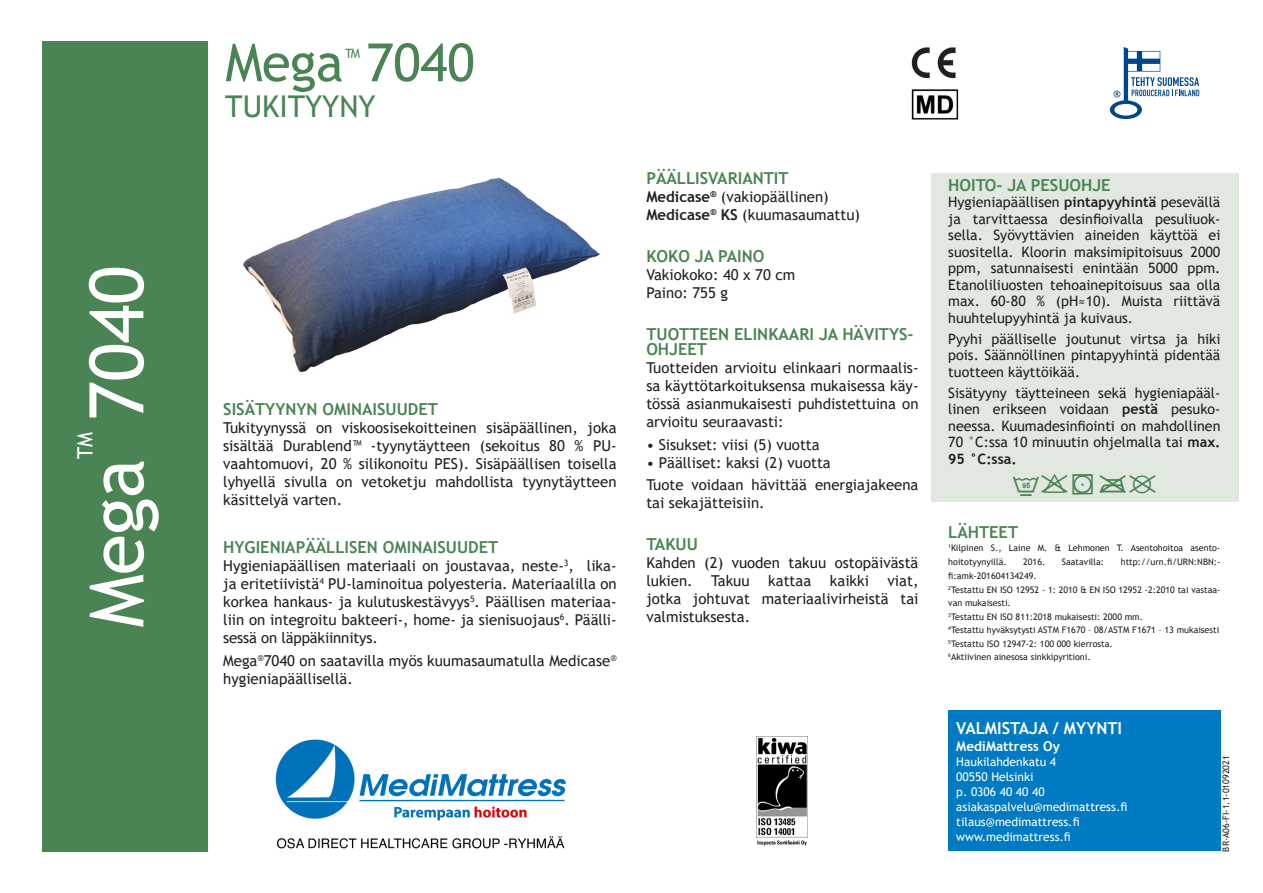
<style>
.page{position:relative;width:1263px;height:893px;background:#fff}
.page>*{position:absolute;margin:0;border:0;box-sizing:border-box;transform-origin:0 0}
.t1{font:75px "Trebuchet MS";letter-spacing:-.01em;color:#fff}
.t2{font:52.5px "Trebuchet MS";letter-spacing:-.01em;color:#4b8454}
.t3{font:30px "Trebuchet MS";color:#4b8454}
.leippis{font:28.5px "Tk Textile";color:#4b8454}
.t4{font:21px "Trebuchet MS";color:#fff}
.t5{font:700 16.5px/15px "Trebuchet MS";color:#4b8454}
.t6{font:700 16.5px "Trebuchet MS";color:#fff}
.t7{font:15px/18px "Trebuchet MS";color:#231f20;text-align:justify}
.leippis-2{font:14.25px/16.5px "Trebuchet MS";color:#231f20;text-align:justify}
.t8{font:700 13.5px "Trebuchet MS";color:#fff}
.t9{font:12px/15px "Trebuchet MS";color:#fff}
.t10{font:9px/13.5px "Trebuchet MS";color:#231f20}
.s1{font-weight:700}
</style>
<div class="page">
<div style="left:948px;top:710px;width:272px;height:140px;background:#007ac2"></div>
<img style="left:757px;top:736px;width:51px;height:110px">
<img style="left:275px;top:739px;width:291px;height:110px">
<svg style="left:1110px;top:47px;width:89px;height:72px"></svg>
<img style="left:911px;top:47px;width:48px;height:73px">
<div style="left:43px;top:41px;width:165px;height:810px;background:#4b8454"></div>
<div style="left:931px;top:173px;width:307px;height:329px;background:#e0e8e0"></div>
<img style="left:243px;top:177px;width:357px;height:195px">
<h1 class="t1" style="left:69px;top:420px;width:156px;rotate:-90deg">7040</h1>
<h3 class="t4" style="left:72px;top:459px;width:28px;rotate:-90deg">TM</h3>
<h1 class="t1" style="left:69px;top:628px;width:170px;rotate:-90deg">Mega</h1>
<h2 class="t2" style="left:225px;top:30px;width:251px">Mega<sup>™</sup> 7040</h2>
<h3 class="t3" style="left:225px;top:88px;width:152px">TUKITYYNY</h3>
<p class="t5" style="left:223px;top:402px;width:216px">SISÄTYYNYN OMINAISUUDET</p>
<p class="t7" style="left:223px;top:419px;width:395px">Tukityynyssä on viskoosisekoitteinen sisäpäällinen, joka sisältää Durablend™ -tyynytäytteen (sekoitus 80 % PU&shy;vaahtomuovi, 20 % silikonoitu PES). Sisäpäällisen toisella lyhyellä sivulla on vetoketju mahdollista tyynytäytteen käsittelyä varten.</p>
<p class="t5" style="left:223px;top:540px;width:277px">HYGIENIAPÄÄLLISEN OMINAISUUDET</p>
<p class="t7" style="left:223px;top:557px;width:395px">Hygieniapäällisen materiaali on joustavaa, neste-<sup>3</sup>, lika&shy;ja eritetiivistä<sup>4</sup> PU-laminoitua polyesteria. Materiaalilla on korkea hankaus- ja kulutuskestävyys<sup>5</sup>. Päällisen materiaa&shy;liin on integroitu bakteeri-, home- ja sienisuojaus<sup>6</sup>. Päälli&shy;sessä on läppäkiinnitys.</p>
<p class="t7" style="left:223px;top:651px;width:395px">Mega<sup>®</sup>7040 on saatavilla myös kuumasaumatulla Medicase<sup>® </sup>hygieniapäällisellä.</p>
<p class="t5" style="left:646px;top:171px;width:144px">PÄÄLLISVARIANTIT</p>
<p class="t7" style="left:646px;top:188px;width:184px"><span class="s1">Medicase</span><sup>®</sup> (vakiopäällinen)</p>
<p class="t7" style="left:646px;top:206px;width:215px"><span class="s1">Medicase</span><sup>®</sup> <span class="s1">KS</span> (kuumasaumattu)</p>
<p class="t5" style="left:646px;top:249px;width:119px">KOKO JA PAINO</p>
<p class="t7" style="left:646px;top:266px;width:151px">Vakiokoko: 40 x 70 cm</p>
<p class="t7" style="left:646px;top:284px;width:83px">Paino: 755 g</p>
<p class="t5" style="left:646px;top:327px;width:269px">TUOTTEEN ELINKAARI JA HÄVITYS-<br>OHJEET</p>
<p class="t7" style="left:646px;top:359px;width:274px">Tuotteiden arvioitu elinkaari normaalis&shy;sa käyttötarkoituksensa mukaisessa käy&shy;tössä asianmukaisesti puhdistettuina on arvioitu seuraavasti:</p>
<p class="t7" style="left:646px;top:435px;width:175px">• Sisukset: viisi (5) vuotta</p>
<p class="t7" style="left:646px;top:453px;width:186px">• Päälliset: kaksi (2) vuotta</p>
<p class="t7" style="left:646px;top:476px;width:274px">Tuote voidaan hävittää energiajakeena tai sekajätteisiin.</p>
<p class="t5" style="left:646px;top:537px;width:53px">TAKUU</p>
<p class="t7" style="left:646px;top:554px;width:274px">Kahden (2) vuoden takuu ostopäivästä lukien. Takuu kattaa kaikki viat, jotka johtuvat materiaalivirheistä tai valmistuksesta.</p>
<p class="t5" style="left:948px;top:177px;width:164px">HOITO- JA PESUOHJE</p>
<p class="leippis-2" style="left:948px;top:194px;width:274px">Hygieniapäällisen <span class="s1">pintapyyhintä</span> pesevällä ja tarvittaessa desinfioivalla pesuliuok&shy;sella. Syövyttävien aineiden käyttöä ei suositella. Kloorin maksimipitoisuus 2000 ppm, satunnaisesti enintään 5000 ppm.<br>Etanoliliuosten tehoainepitoisuus saa olla max. 60-80 % (pH≈10). Muista riittävä huuhtelupyyhintä ja kuivaus.</p>
<p class="leippis-2" style="left:948px;top:330px;width:274px">Pyyhi päälliselle joutunut virtsa ja hiki pois. Säännöllinen pintapyyhintä pidentää tuotteen käyttöikää.</p>
<p class="leippis-2" style="left:948px;top:384px;width:274px">Sisätyyny täytteineen sekä hygieniapääl&shy;linen erikseen voidaan <span class="s1">pestä</span> pesuko&shy;neessa. Kuumadesinfiointi on mahdollinen 70 °C:ssa 10 minuutin ohjelmalla tai <span class="s1">max.<br>95 °C:ssa.</span></p>
<p class="leippis" style="left:1012px;top:469px;width:146px">Q#re-</p>
<p class="t5" style="left:948px;top:525px;width:71px">LÄHTEET</p>
<p class="t10" style="left:948px;top:541px;width:274px"><sup>1</sup>Kilpinen S., Laine M. &amp; Lehmonen T. Asentohoitoa asento&shy;hoitotyynyillä.</p>
<p class="t10" style="left:1023px;top:555px;width:24px">2016.</p>
<p class="t10" style="left:1062px;top:555px;width:44px">Saatavilla:</p>
<p class="t10" style="left:1121px;top:555px;width:101px">http://urn.fi/URN:NBN:-</p>
<p class="t10" style="left:948px;top:569px;width:90px">fi:amk-201604134249.</p>
<p class="t10" style="left:948px;top:583px;width:274px"><sup>2</sup>Testattu EN ISO 12952 - 1: 2010 &amp; EN ISO 12952 -2:2010 tai vastaa&shy;van mukaisesti.</p>
<p class="t10" style="left:948px;top:610px;width:196px"><sup>3</sup>Testattu EN ISO 811:2018 mukaisesti: 2000 mm.</p>
<p class="t10" style="left:948px;top:623px;width:272px"><sup>4</sup>Testattu hyväksytysti ASTM F1670 – 08/ASTM F1671 – 13 mukaisesti</p>
<p class="t10" style="left:948px;top:637px;width:166px"><sup>5</sup>Testattu ISO 12947-2: 100 000 kierrosta.</p>
<p class="t10" style="left:948px;top:650px;width:144px"><sup>6</sup>Aktiivinen ainesosa sinkkipyritioni.</p>
<p class="t6" style="left:956px;top:718px;width:167px">VALMISTAJA / MYYNTI</p>
<p class="t8" style="left:956px;top:737px;width:105px">MediMattress Oy</p>
<p class="t9" style="left:956px;top:754px;width:173px">Haukilahdenkatu 4<br>00550 Helsinki<br>p. 0306 40 40 40 asiakaspalvelu@medimattress.fi tilaus@medimattress.fi www.medimattress.fi</p>
<p class="t10" style="left:1219px;top:851px;width:97px;rotate:-90deg">BR-A06-FI-1.1-01092021</p>
</div>
